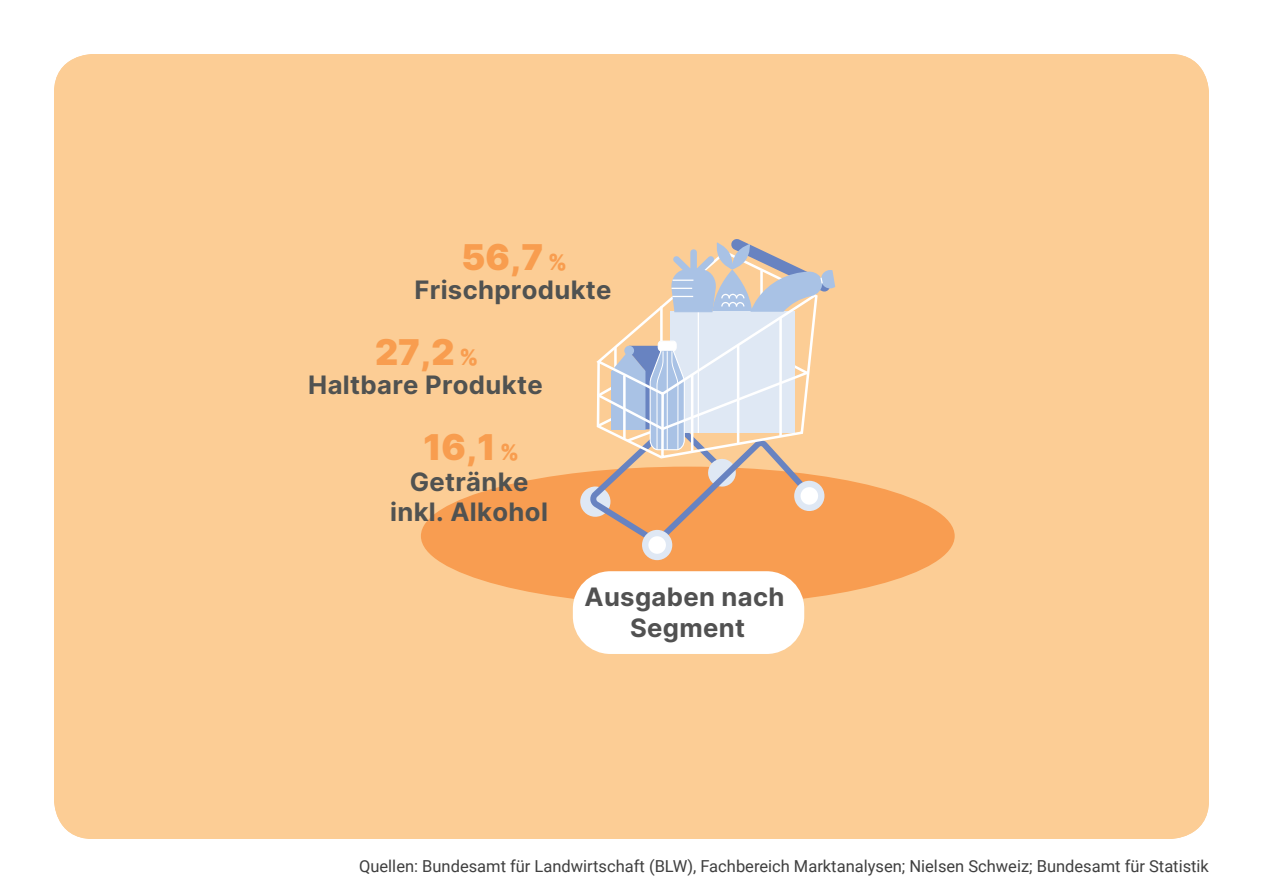
<style>
.page{position:relative;width:1263px;height:893px;background:#fff}
.page>*{position:absolute;margin:0;border:0;box-sizing:border-box;transform-origin:0 0}
.t1{font:900 35.55px "Inter";color:#f89d4f}
.t2{font:700 25.35px/30.5px "Inter";letter-spacing:.015em;color:#505251;text-align:center}
.t3{font:700 25.35px/30.5px "Inter";letter-spacing:.015em;color:#515151;text-align:center}
.t4{font:16.5px "Roboto";color:#3f3f3f}
.s1{font-size:21.6px}
</style>
<div class="page">
<div style="left:54px;top:54px;width:1155px;height:785px;background:#fccd95;border-radius:39px"></div>
<div style="left:421px;top:467px;width:534px;height:138px;background:#f89d51;border-radius:50%"></div>
<div style="left:583px;top:489px;width:24px;height:25px;background:#dfe8f4;border-radius:50%"></div>
<div style="left:580px;top:486px;width:31px;height:31px;border:6px solid #dfe8f4;border-radius:50%"></div>
<div style="left:573px;top:571px;width:231px;height:83px;background:#fff;border-radius:38px"></div>
<div style="left:645px;top:533px;width:24px;height:24px;background:#fff;border-radius:50%"></div>
<div style="left:642px;top:530px;width:30px;height:30px;border:6px solid #dfe8f4;border-radius:50%"></div>
<svg style="left:590px;top:239px;width:245px;height:307px"></svg>
<h1 class="t1" style="left:461px;top:236px;width:107px">56,7 <span class="s1">%</span></h1>
<h2 class="t2" style="left:414px;top:274px;width:199px">Frischprodukte</h2>
<h1 class="t1" style="left:375px;top:330px;width:105px">27,2 <span class="s1">%</span></h1>
<h2 class="t2" style="left:308px;top:369px;width:236px">Haltbare Produkte</h2>
<h1 class="t1" style="left:423px;top:425px;width:98px">16,1 <span class="s1">%</span></h1>
<h2 class="t2" style="left:390px;top:466px;width:159px">Getränke inkl. Alkohol</h2>
<h2 class="t3" style="left:584px;top:582px;width:201px">Ausgaben nach<br>Segment</h2>
<p class="t4" style="left:359px;top:856px;width:851px">Quellen: Bundesamt für Landwirtschaft (BLW), Fachbereich Marktanalysen; Nielsen Schweiz; Bundesamt für Statistik</p>
</div>
